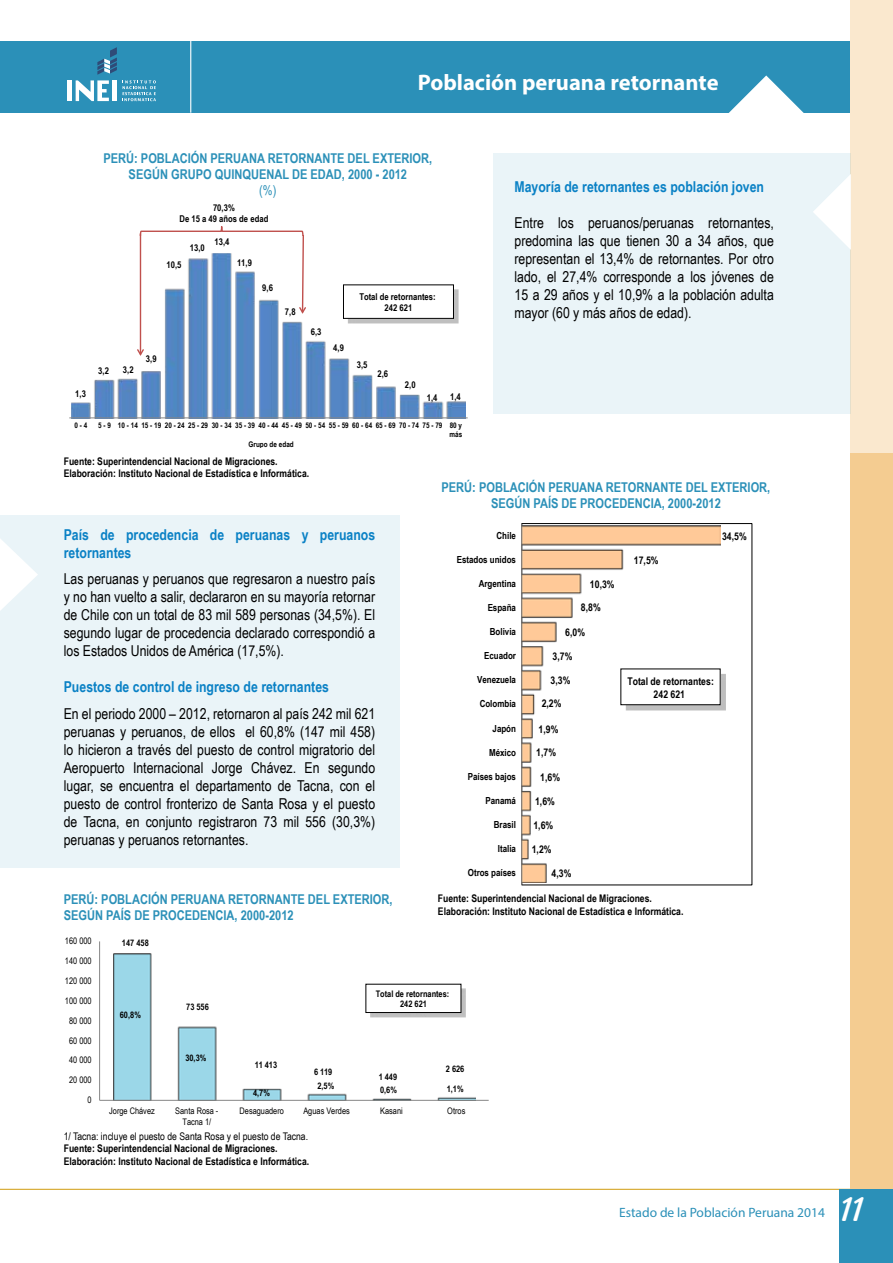
<style>
.page{position:relative;width:893px;height:1263px;background:#fff}
.page>*{position:absolute;margin:0;border:0;box-sizing:border-box;transform-origin:0 0}
.t1{font:700 22.5px "Myriad Pro";color:#fff}
.t2{font:15px/18px "Arial Narrow";color:#000;text-align:justify}
.t3{font:700 15px/18px "Arial Narrow";color:#0a81c5}
.t4{font:700 13.5px/16.2px "Arial Narrow";color:#2b90b8;text-align:center}
.t5{font:13.5px "Myriad Pro";color:#2b90b8}
.t6{font:13.5px "Arial Narrow";color:#2b90b8}
.t7{font:700 10.65px/12px "Arial Narrow";color:#000;text-align:center}
.t8{font:700 10.5px/12.6px "Arial Narrow";color:#000}
.t9{font:10.5px "Arial Narrow";color:#000}
.t10{font:700 9.75px "Arial Narrow";color:#000}
.t11{font:700 9.3px/10.6px "Arial Narrow";color:#000;text-align:center}
.t12{font:9px/10.4px "Arial Narrow";letter-spacing:.005em;color:#000;text-align:center}
.t13{font:700 9px/9.9px "Arial Narrow";letter-spacing:.005em;color:#000;text-align:center}
.t14{font:700 7.8px/9px "Arial Narrow";color:#000;text-align:right}
.s1{font-family:"Kavaler Kursive";font-size:24px;color:#fff}
</style>
<div class="page">
<div style="left:0;top:41px;width:893px;height:72px;background:#2b90b8"></div>
<hr style="left:0;top:1189px;width:893px;height:1px;background:#d5a629">
<div style="left:851px;top:0;width:42px;height:453px;background:#fae8ce"></div>
<div style="left:851px;top:453px;width:42px;height:735px;background:#f4cc91"></div>
<div style="left:839px;top:1189px;width:54px;height:74px;background:#2b90b8"></div>
<svg style="left:729px;top:75px;width:75px;height:38px"></svg>
<hr style="left:68px;top:80px;width:4px;height:21px;background:#fff">
<svg style="left:123px;top:80px;width:33px;height:21px"></svg>
<svg style="left:76px;top:47px;width:41px;height:54px"></svg>
<hr style="left:190px;top:0;width:1px;height:113px;background:#fff">
<img style="left:113px;top:953px;width:362px;height:147px">
<hr style="left:99px;top:941px;width:1px;height:159px;background:#868686">
<hr style="left:100px;top:1100px;width:389px;height:1px;background:#868686">
<img style="left:370px;top:988px;width:96px;height:29px">
<img style="left:375px;top:1013px;width:86px;height:5px">
<div style="left:366px;top:984px;width:95px;height:28px;background:#fff"></div>
<div style="left:366px;top:984px;width:95px;height:29px;border:1px solid #000"></div>
<img style="left:522px;top:526px;width:199px;height:357px">
<hr style="left:521px;top:523px;width:1px;height:362px;background:#868686">
<img style="left:627px;top:678px;width:99px;height:33px">
<div style="left:621px;top:669px;width:99px;height:36px;background:#fff"></div>
<div style="left:620px;top:669px;width:100px;height:36px;border:1px solid #000"></div>
<img style="left:72px;top:284px;width:394px;height:134px">
<hr style="left:69px;top:418px;width:399px;height:1px;background:#868686">
<img style="left:348px;top:289px;width:111px;height:34px">
<img style="left:359px;top:319px;width:87px;height:4px">
<div style="left:343px;top:285px;width:110px;height:33px;background:#fff"></div>
<div style="left:343px;top:285px;width:111px;height:34px;border:1px solid #000"></div>
<hr style="left:140px;top:234px;width:1px;height:120px;background:#c0504d">
<svg style="left:136px;top:348px;width:9px;height:9px"></svg>
<svg style="left:139px;top:226px;width:168px;height:89px"></svg>
<div style="left:493px;top:153px;width:358px;height:261px;background:#eaf4f8"></div>
<svg style="left:813px;top:174px;width:38px;height:76px"></svg>
<div style="left:0;top:515px;width:400px;height:352px;background:#eaf4f8"></div>
<svg style="left:0;top:539px;width:38px;height:72px"></svg>
<h1 class="t1" style="left:418px;top:68px;width:302px">Población peruana retornante</h1>
<p class="t4" style="left:103px;top:149px;width:330px">PERÚ: POBLACIÓN PERUANA RETORNANTE DEL EXTERIOR,<br>SEGÚN GRUPO QUINQUENAL DE EDAD, 2000 - 2012</p>
<p class="t6" style="left:259px;top:181px;width:19px">(%)</p>
<p class="t11" style="left:180px;top:202px;width:90px">70,3%<br>De 15 a 49 años de edad</p>
<p class="t11" style="left:166px;top:259px;width:17px">10,5</p>
<p class="t11" style="left:190px;top:242px;width:17px">13,0</p>
<p class="t11" style="left:214px;top:236px;width:17px">13,4</p>
<p class="t11" style="left:237px;top:257px;width:16px">11,9</p>
<p class="t11" style="left:262px;top:282px;width:12px">9,6</p>
<p class="t11" style="left:285px;top:306px;width:12px">7,8</p>
<p class="t11" style="left:75px;top:388px;width:12px">1,3</p>
<p class="t11" style="left:98px;top:365px;width:12px">3,2</p>
<p class="t11" style="left:123px;top:364px;width:12px">3,2</p>
<p class="t11" style="left:146px;top:353px;width:12px">3,9</p>
<p class="t11" style="left:311px;top:325px;width:12px">6,3</p>
<p class="t11" style="left:333px;top:342px;width:12px">4,9</p>
<p class="t11" style="left:359px;top:291px;width:78px">Total de retornantes:<br>242 621</p>
<p class="t11" style="left:357px;top:359px;width:12px">3,5</p>
<p class="t11" style="left:377px;top:368px;width:12px">2,6</p>
<p class="t11" style="left:405px;top:379px;width:12px">2,0</p>
<p class="t11" style="left:427px;top:392px;width:12px">1,4</p>
<p class="t11" style="left:450px;top:391px;width:12px">1,4</p>
<p class="t14" style="left:75px;top:420px;width:14px">0 - 4</p>
<p class="t14" style="left:98px;top:420px;width:366px">5 - 9 10 - 14 15 - 19 20 - 24 25 - 29 30 - 34 35 - 39 40 - 44 45 - 49 50 - 54 55 - 59 60 - 64 65 - 69 70 - 74 75 - 79 80 y más</p>
<p class="t14" style="left:249px;top:439px;width:47px">Grupo de edad</p>
<p class="t8" style="left:64px;top:454px;width:247px">Fuente: Superintendencial Nacional de Migraciones.<br>Elaboración: Instituto Nacional de Estadística e Informática.</p>
<p class="t3" style="left:514px;top:177px;width:251px">Mayoría de retornantes es población joven</p>
<p class="t2" style="left:514px;top:213px;width:261px">Entre los peruanos/peruanas retornantes, predomina las que tienen 30 a 34 años, que representan el 13,4% de retornantes. Por otro lado, el 27,4% corresponde a los jóvenes de 15 a 29 años y el 10,9% a la población adulta mayor (60 y más años de edad).</p>
<p class="t3" style="left:64px;top:525px;width:313px">País de procedencia de peruanas y peruanos retornantes</p>
<p class="t2" style="left:64px;top:569px;width:313px">Las peruanas y peruanos que regresaron a nuestro país y no han vuelto a salir, declararon en su mayoría retornar de Chile con un total de 83 mil 589 personas (34,5%). El segundo lugar de procedencia declarado correspondió a los Estados Unidos de América (17,5%).</p>
<p class="t3" style="left:64px;top:677px;width:267px">Puestos de control de ingreso de retornantes</p>
<p class="t2" style="left:64px;top:704px;width:313px">En el periodo 2000 – 2012, retornaron al país 242 mil 621 peruanas y peruanos, de ellos el 60,8% (147 mil 458) lo hicieron a través del puesto de control migratorio del Aeropuerto Internacional Jorge Chávez. En segundo lugar, se encuentra el departamento de Tacna, con el puesto de control fronterizo de Santa Rosa y el puesto de Tacna, en conjunto registraron 73 mil 556 (30,3%) peruanas y peruanos retornantes.</p>
<p class="t4" style="left:64px;top:890px;width:330px;text-align:left">PERÚ: POBLACIÓN PERUANA RETORNANTE DEL EXTERIOR,<br>SEGÚN PAÍS DE PROCEDENCIA, 2000-2012</p>
<p class="t12" style="left:65px;top:936px;width:28px">160 000</p>
<p class="t12" style="left:65px;top:955px;width:28px">140 000</p>
<p class="t12" style="left:65px;top:975px;width:28px">120 000</p>
<p class="t13" style="left:122px;top:937px;width:28px">147 458</p>
<p class="t4" style="left:442px;top:478px;width:330px">PERÚ: POBLACIÓN PERUANA RETORNANTE DEL EXTERIOR,<br>SEGÚN PAÍS DE PROCEDENCIA, 2000-2012</p>
<p class="t10" style="left:496px;top:528px;width:21px">Chile</p>
<p class="t10" style="left:457px;top:552px;width:61px">Estados unidos</p>
<p class="t7" style="left:634px;top:553px;width:26px">17,5%</p>
<p class="t10" style="left:479px;top:576px;width:39px">Argentina</p>
<p class="t7" style="left:590px;top:577px;width:26px">10,3%</p>
<p class="t10" style="left:488px;top:600px;width:30px">España</p>
<p class="t7" style="left:581px;top:601px;width:21px">8,8%</p>
<p class="t10" style="left:490px;top:624px;width:28px">Bolivia</p>
<p class="t7" style="left:565px;top:626px;width:21px">6,0%</p>
<p class="t10" style="left:484px;top:648px;width:33px">Ecuador</p>
<p class="t7" style="left:553px;top:650px;width:21px">3,7%</p>
<p class="t10" style="left:477px;top:672px;width:40px">Venezuela</p>
<p class="t10" style="left:480px;top:697px;width:38px">Colombia</p>
<p class="t7" style="left:551px;top:674px;width:21px">3,3%</p>
<p class="t7" style="left:542px;top:697px;width:21px">2,2%</p>
<p class="t7" style="left:627px;top:675px;width:88px">Total de retornantes:<br>242 621</p>
<p class="t10" style="left:493px;top:721px;width:25px">Japón</p>
<p class="t7" style="left:539px;top:723px;width:21px">1,9%</p>
<p class="t10" style="left:489px;top:745px;width:29px">México</p>
<p class="t7" style="left:536px;top:746px;width:21px">1,7%</p>
<p class="t10" style="left:468px;top:769px;width:50px">Países bajos</p>
<p class="t7" style="left:540px;top:771px;width:21px">1,6%</p>
<p class="t10" style="left:485px;top:793px;width:32px">Panamá</p>
<p class="t7" style="left:535px;top:794px;width:21px">1,6%</p>
<p class="t10" style="left:494px;top:817px;width:24px">Brasil</p>
<p class="t7" style="left:533px;top:818px;width:21px">1,6%</p>
<p class="t10" style="left:498px;top:841px;width:20px">Italia</p>
<p class="t7" style="left:532px;top:842px;width:21px">1,2%</p>
<p class="t10" style="left:468px;top:865px;width:50px">Otros países</p>
<p class="t7" style="left:552px;top:866px;width:21px">4,3%</p>
<p class="t8" style="left:438px;top:891px;width:247px">Fuente: Superintendencial Nacional de Migraciones.<br>Elaboración: Instituto Nacional de Estadística e Informática.</p>
<p class="t7" style="left:722px;top:530px;width:26px">34,5%</p>
<p class="t12" style="left:65px;top:995px;width:28px">100 000</p>
<p class="t12" style="left:69px;top:1015px;width:24px">80 000</p>
<p class="t12" style="left:69px;top:1035px;width:24px">60 000</p>
<p class="t12" style="left:69px;top:1055px;width:24px">40 000</p>
<p class="t12" style="left:69px;top:1075px;width:24px">20 000</p>
<p class="t12" style="left:88px;top:1094px;width:6px">0</p>
<p class="t13" style="left:120px;top:1010px;width:23px">60,8%</p>
<p class="t13" style="left:186px;top:1002px;width:24px">73 556</p>
<p class="t13" style="left:185px;top:1052px;width:23px">30,3%</p>
<p class="t13" style="left:255px;top:1059px;width:24px">11 413</p>
<p class="t13" style="left:253px;top:1087px;width:18px">4,7%</p>
<p class="t13" style="left:314px;top:1066px;width:20px">6 119</p>
<p class="t13" style="left:317px;top:1081px;width:18px">2,5%</p>
<p class="t13" style="left:376px;top:988px;width:75px">Total de retornantes:<br>242 621</p>
<p class="t13" style="left:379px;top:1071px;width:20px">1 449</p>
<p class="t13" style="left:446px;top:1063px;width:20px">2 626</p>
<p class="t13" style="left:380px;top:1085px;width:18px">0,6%</p>
<p class="t13" style="left:447px;top:1083px;width:18px">1,1%</p>
<p class="t12" style="left:109px;top:1105px;width:47px">Jorge Chávez</p>
<p class="t12" style="left:175px;top:1105px;width:45px">Santa Rosa -<br>Tacna 1/</p>
<p class="t12" style="left:240px;top:1105px;width:46px">Desaguadero</p>
<p class="t12" style="left:303px;top:1105px;width:48px">Aguas Verdes</p>
<p class="t12" style="left:380px;top:1105px;width:24px">Kasani</p>
<p class="t12" style="left:447px;top:1105px;width:20px">Otros</p>
<p class="t9" style="left:64px;top:1128px;width:246px">1/ Tacna: incluye el puesto de Santa Rosa y el puesto de Tacna.</p>
<p class="t8" style="left:64px;top:1142px;width:247px">Fuente: Superintendencial Nacional de Migraciones.<br>Elaboración: Instituto Nacional de Estadística e Informática.</p>
<p class="t5" style="left:619px;top:1204px;width:247px">Estado de la Población Peruana 2014 <span class="s1">11</span></p>
</div>
